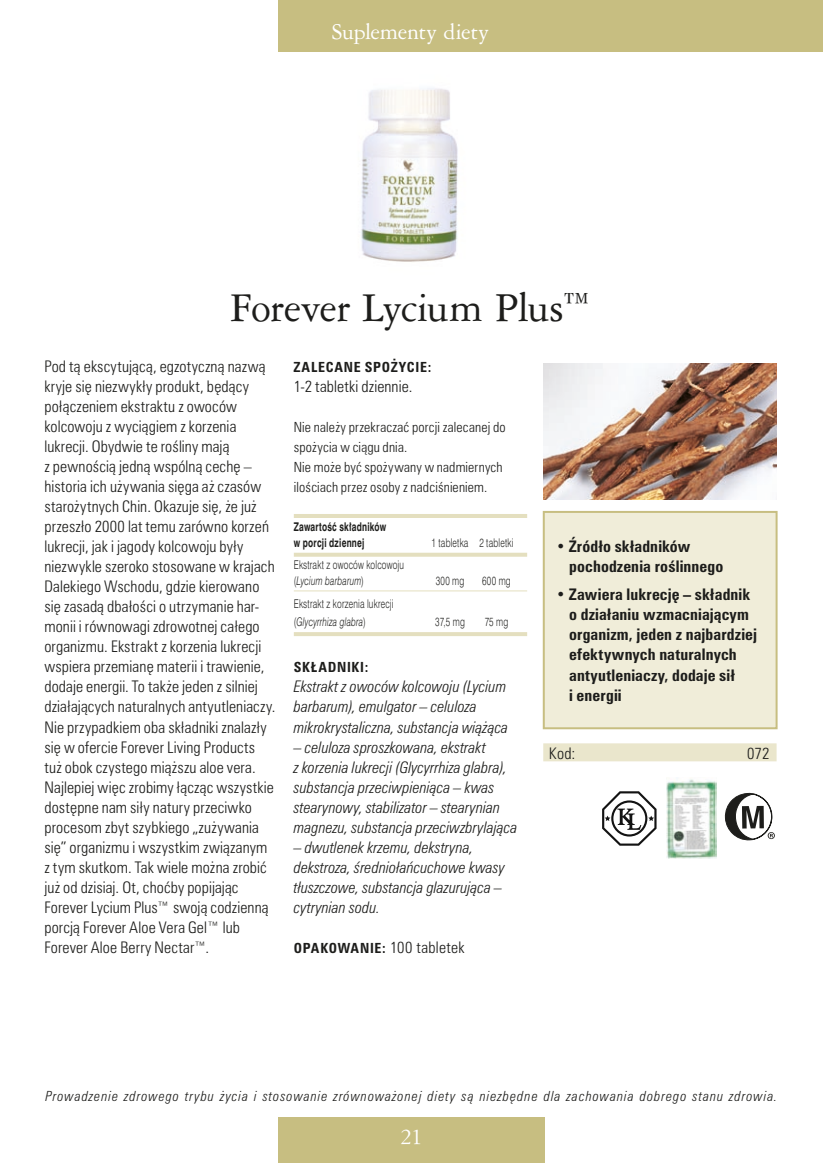
<style>
.page{position:relative;width:823px;height:1163px;background:#fff}
.page>*{position:absolute;margin:0;border:0;box-sizing:border-box;transform-origin:0 0}
.t1{font:44px "American Garamond PL";letter-spacing:-.02em;color:#1d1d1b}
.t2{font:24px "American Garamond PL";letter-spacing:-.015em;color:#fff}
.t3{font:300 condensed 16px/20px "Zurich PL";letter-spacing:.005em;color:#1d1d1b}
.t4{font:italic 300 condensed 16px/20px "Zurich PL";letter-spacing:.005em;color:#1d1d1b}
.t5{font:700 condensed 16px/20px "Zurich PL";letter-spacing:.01em;color:#1d1d1b}
.t6{font:300 condensed 14px/20px "Zurich PL";letter-spacing:.01em;color:#1d1d1b}
.t7{font:italic 300 condensed 14px "Zurich PL";letter-spacing:.065em;color:#1d1d1b}
.t8{font:700 condensed 14px "Zurich PL";letter-spacing:.05em;color:#1d1d1b}
.t9{font:300 12px/16px "Swiss 721 PL";letter-spacing:.02em;color:#1d1d1b;scale:.7 1}
.t10{font:700 12px/16px "Swiss 721 PL";letter-spacing:.025em;color:#1d1d1b;scale:.7 1}
.s1{font-size:40px}
.s2{font-style:italic}
.s3{font-weight:300;font-size:16px}
</style>
<div class="page">
<div style="left:278px;top:0;width:544px;height:51px;background:#c7be81"></div>
<div style="left:278px;top:1117px;width:266px;height:45px;background:#c7be81"></div>
<div style="left:543px;top:512px;width:233px;height:216px;background:#f0edd9"></div>
<div style="left:542px;top:511px;width:235px;height:218px;border:2px solid #c7be81"></div>
<hr style="left:293px;top:514px;width:234px;height:4px;background:#e4dfbf">
<svg style="left:293px;top:552px;width:234px;height:4px"></svg>
<hr style="left:293px;top:590px;width:234px;height:1px;background:#e4dfbf">
<hr style="left:293px;top:632px;width:234px;height:4px;background:#e4dfbf">
<div style="left:543px;top:743px;width:233px;height:18px;background:#eae6cc"></div>
<img style="left:361px;top:88px;width:97px;height:174px">
<img style="left:543px;top:363px;width:233px;height:136px">
<img style="left:666px;top:779px;width:50px;height:79px">
<svg style="left:602px;top:791px;width:54px;height:54px"></svg>
<svg style="left:724px;top:792px;width:50px;height:48px"></svg>
<h2 class="t2" style="left:331px;top:18px;width:159px">Suplementy diety</h2>
<h1 class="t1" style="left:230px;top:282px;width:364px">Forever Lycium Plus<span class="s1">™</span></h1>
<p class="t3" style="left:44px;top:356px;width:232px">Pod tà ekscytujàcà, egzotycznà nazwà kryje si´ niezwykły produkt, b´dàcy połàczeniem ekstraktu z owoców kolcowoju z wyciàgiem z korzenia lukrecji. Obydwie te roÊliny majà<br>z pewnoÊcià jednà wspólnà cech´ – historia ich u˝ywania si´ga a˝ czasów staro˝ytnych Chin. Okazuje si´, ˝e ju˝ przeszło 2000 lat temu zarówno korzeƒ lukrecji, jak i jagody kolcowoju były niezwykle szeroko stosowane w krajach Dalekiego Wschodu, gdzie kierowano si´ zasadà dbałoÊci o utrzymanie har&shy;monii i równowagi zdrowotnej całego organizmu. Ekstrakt z korzenia lukrecji wspiera przemian´ materii i trawienie, dodaje energii. To tak˝e jeden z silniej działajàcych naturalnych antyutleniaczy.<br>Nie przypadkiem oba składniki znalazły si´ w ofercie Forever Living Products tu˝ obok czystego mià˝szu aloe vera.<br>Najlepiej wi´c zrobimy łàczàc wszystkie dost´pne nam siły natury przeciwko procesom zbyt szybkiego „zu˝ywania si´” organizmu i wszystkim zwiàzanym z tym skutkom. Tak wiele mo˝na zrobiç ju˝ od dzisiaj. Ot, choçby popijajàc Forever Lycium Plus™ swojà codziennà porcjà Forever Aloe Vera Gel™ lub Forever Aloe Berry Nectar™.</p>
<p class="t8" style="left:293px;top:359px;width:139px">ZALECANE SPO˚YCIE:</p>
<p class="t3" style="left:294px;top:376px;width:120px">1-2 tabletki dziennie.</p>
<p class="t6" style="left:293px;top:417px;width:213px">Nie nale˝y przekraczaç porcji zalecanej do spo˝ycia w ciàgu dnia.<br>Nie mo˝e byç spo˝ywany w nadmiernych iloÊciach przez osoby z nadciÊnieniem.</p>
<p class="t10" style="left:293px;top:518px;width:133px">ZawartoÊç sk∏adników w porcji dziennej</p>
<p class="t9" style="left:431px;top:534px;width:118px">1 tabletka 2 tabletki</p>
<p class="t9" style="left:294px;top:556px;width:159px">Ekstrakt z owoców kolcowoju (<span class="s2">Lycium barbarum</span>)</p>
<p class="t9" style="left:435px;top:572px;width:42px">300 mg</p>
<p class="t9" style="left:482px;top:572px;width:42px">600 mg</p>
<p class="t9" style="left:294px;top:595px;width:144px;line-height:18px">Ekstrakt z korzenia lukrecji (<span class="s2">Glycyrrhiza glabra</span>)</p>
<p class="t9" style="left:435px;top:614px;width:44px">37,5 mg</p>
<p class="t9" style="left:484px;top:614px;width:35px">75 mg</p>
<p class="t8" style="left:293px;top:659px;width:76px">SK¸ADNIKI:</p>
<p class="t4" style="left:293px;top:676px;width:216px">Ekstrakt z owoców kolcowoju (Lycium barbarum), emulgator – celuloza mikrokrystaliczna, substancja wià˝àca</p>
<p class="t4" style="left:293px;top:736px;width:225px">– celuloza sproszkowana, ekstrakt<br>z korzenia lukrecji (Glycyrrhiza glabra), substancja przeciwpieniàca – kwas stearynowy, stabilizator – stearynian magnezu, substancja przeciwzbrylajàca</p>
<p class="t4" style="left:293px;top:836px;width:212px">– dwutlenek krzemu, dekstryna, dekstroza, Êredniołaƒcuchowe kwasy tłuszczowe, substancja glazurujàca – cytrynian sodu.</p>
<p class="t8" style="left:293px;top:939px;width:172px">OPAKOWANIE: <span class="s3">100 tabletek</span></p>
<p class="t5" style="left:569px;top:536px;width:155px;text-indent:-13px">• èródło składników pochodzenia roÊlinnego</p>
<p class="t5" style="left:569px;top:584px;width:189px;text-indent:-13px">• Zawiera lukrecj´ – składnik o działaniu wzmacniajàcym organizm, jeden z najbardziej efektywnych naturalnych antyutleniaczy, dodaje sił<br>i energii</p>
<p class="t3" style="left:548px;top:742px;width:28px">Kod:</p>
<p class="t3" style="left:746px;top:742px;width:24px">072</p>
<p class="t7" style="left:45px;top:1087px;width:733px">Prowadzenie zdrowego trybu ˝ycia i stosowanie zrównowa˝onej diety sà niezb´dne dla zachowania dobrego stanu zdrowia.</p>
<h2 class="t2" style="left:400px;top:1121px;width:24px">21</h2>
</div>
